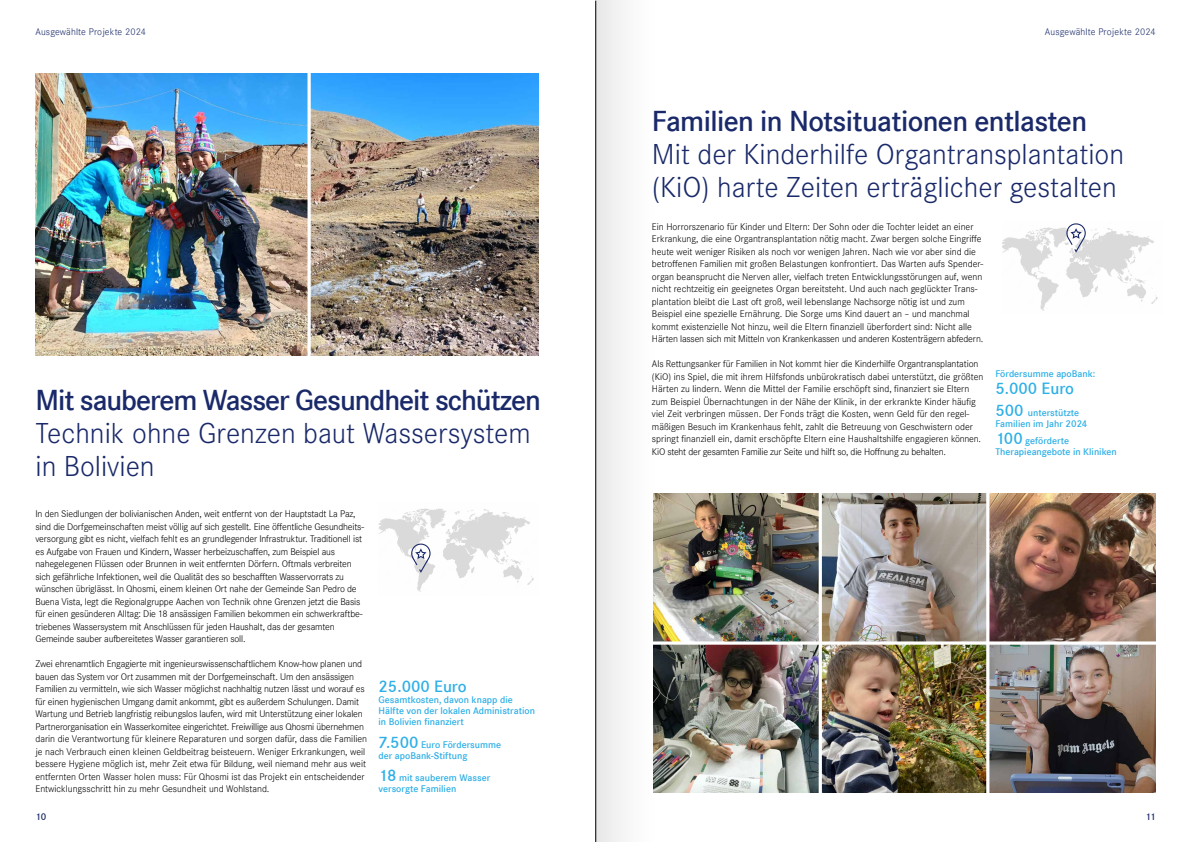
<style>
.page{position:relative;width:1191px;height:842px;background:#fff}
.page>*{position:absolute;margin:0;border:0;box-sizing:border-box;transform-origin:0 0}
.t1{font:300 30px/33px "Corporate S";color:#192969}
.t2{font:600 30px "Corporate S";letter-spacing:-.035em;color:#192969}
.t3{font:600 17px "Corporate S";color:#2dafe6}
.t4{font:10px/12.5px "Corporate S Ligh";letter-spacing:-.01em;color:#000}
.t5{font:600 10px/11px "Corporate S";color:#2dafe6}
.t6{font:10px "Corporate S Ligh";letter-spacing:.015em;color:#192969}
.t7{font:600 10px "Corporate S";color:#192969}
.s1{font-size:17px}
</style>
<div class="page">
<div style="left:596px;top:0;width:66px;height:842px;background:linear-gradient(to right,#e9e9e9,#fff)"></div>
<hr style="left:595px;top:1px;width:1px;height:841px;background:#000">
<img style="left:1002px;top:227px;width:156px;height:84px">
<svg style="left:1066px;top:223px;width:20px;height:30px"></svg>
<img style="left:378px;top:508px;width:156px;height:84px">
<svg style="left:411px;top:544px;width:20px;height:29px"></svg>
<img style="left:653px;top:494px;width:502px;height:298px">
<svg style="left:650px;top:641px;width:506px;height:4px"></svg>
<svg style="left:818px;top:493px;width:4px;height:300px"></svg>
<hr style="left:986px;top:492px;width:3px;height:303px;background:#fff">
<img style="left:35px;top:74px;width:272px;height:282px">
<img style="left:311px;top:74px;width:228px;height:282px">
<svg style="left:307px;top:73px;width:4px;height:283px"></svg>
<p class="t6" style="left:35px;top:26px;width:112px">Ausgewählte Projekte 2024</p>
<h1 class="t2" style="left:35px;top:383px;width:507px">Mit sauberem Wasser Gesundheit schützen</h1>
<h1 class="t1" style="left:35px;top:415px;width:496px">Technik ohne Grenzen baut Wassersystem in Bolivien</h1>
<p class="t4" style="left:35px;top:508px;width:330px">In den Siedlungen der bolivianischen Anden, weit entfernt von der Hauptstadt La Paz, sind die Dorfgemeinschaften meist völlig auf sich gestellt. Eine öffentliche Gesundheits&shy;versorgung gibt es nicht, vielfach fehlt es an grundlegender Infrastruktur. Traditionell ist es Aufgabe von Frauen und Kindern, Wasser herbeizuschaffen, zum Beispiel aus nahegelegenen Flüssen oder Brunnen in weit entfernten Dörfern. Oftmals verbreiten sich gefährliche Infektionen, weil die Qualität des so beschafften Wasservorrats zu wünschen übriglässt. In Qhosmi, einem kleinen Ort nahe der Gemeinde San Pedro de Buena Vista, legt die Regionalgruppe Aachen von Technik ohne Grenzen jetzt die Basis für einen gesünderen Alltag: Die 18 ansässigen Familien bekommen ein schwerkraftbe&shy;triebenes Wassersystem mit Anschlüssen für jeden Haushalt, das der gesamten Gemeinde sauber aufbereitetes Wasser garantieren soll.</p>
<p class="t4" style="left:35px;top:658px;width:333px">Zwei ehrenamtlich Engagierte mit ingenieurswissenschaftlichem Know-how planen und bauen das System vor Ort zusammen mit der Dorfgemeinschaft. Um den ansässigen Familien zu vermitteln, wie sich Wasser möglichst nachhaltig nutzen lässt und worauf es für einen hygienischen Umgang damit ankommt, gibt es außerdem Schulungen. Damit Wartung und Betrieb langfristig reibungslos laufen, wird mit Unterstützung einer lokalen Partnerorganisation ein Wasserkomitee eingerichtet. Freiwillige aus Qhosmi übernehmen darin die Verantwortung für kleinere Reparaturen und sorgen dafür, dass die Familien je nach Verbrauch einen kleinen Geldbeitrag beisteuern. Weniger Erkrankungen, weil bessere Hygiene möglich ist, mehr Zeit etwa für Bildung, weil niemand mehr aus weit entfernten Orten Wasser holen muss: Für Qhosmi ist das Projekt ein entscheidender Entwicklungsschritt hin zu mehr Gesundheit und Wohlstand.</p>
<h2 class="t3" style="left:378px;top:677px;width:90px">25.000 Euro</h2>
<p class="t5" style="left:378px;top:695px;width:158px">Gesamtkosten, davon knapp die<br>Hälfte von der lokalen Administration in Bolivien finanziert</p>
<p class="t5" style="left:378px;top:739px;width:124px"><span class="s1">7.500</span> Euro Fördersumme der apoBank-Stiftung</p>
<p class="t5" style="left:378px;top:772px;width:113px"><span class="s1">18</span> mit sauberem Wasser versorgte Familien</p>
<p class="t6" style="left:1045px;top:26px;width:112px">Ausgewählte Projekte 2024</p>
<h1 class="t2" style="left:652px;top:103px;width:437px">Familien in Notsituationen entlasten</h1>
<h1 class="t1" style="left:652px;top:136px;width:473px">Mit der Kinderhilfe Organtransplantation (KiO) harte Zeiten erträglicher gestalten</h1>
<p class="t4" style="left:652px;top:220px;width:333px">Ein Horrorszenario für Kinder und Eltern: Der Sohn oder die Tochter leidet an einer Erkrankung, die eine Organtransplantation nötig macht. Zwar bergen solche Eingriffe heute weit weniger Risiken als noch vor wenigen Jahren. Nach wie vor aber sind die betroffenen Familien mit großen Belastungen konfrontiert. Das Warten aufs Spender&shy;organ beansprucht die Nerven aller, vielfach treten Entwicklungsstörungen auf, wenn nicht rechtzeitig ein geeignetes Organ bereitsteht. Und auch nach geglückter Trans&shy;plantation bleibt die Last oft groß, weil lebenslange Nachsorge nötig ist und zum Beispiel eine spezielle Ernährung. Die Sorge ums Kind dauert an – und manchmal kommt existenzielle Not hinzu, weil die Eltern finanziell überfordert sind: Nicht alle Härten lassen sich mit Mitteln von Krankenkassen und anderen Kostenträgern abfedern.</p>
<p class="t4" style="left:652px;top:358px;width:333px">Als Rettungsanker für Familien in Not kommt hier die Kinderhilfe Organtransplantation (KiO) ins Spiel, die mit ihrem Hilfsfonds unbürokratisch dabei unterstützt, die größten Härten zu lindern. Wenn die Mittel der Familie erschöpft sind, finanziert sie Eltern zum Beispiel Übernachtungen in der Nähe der Klinik, in der erkrankte Kinder häufig viel Zeit verbringen müssen. Der Fonds trägt die Kosten, wenn Geld für den regel&shy;mäßigen Besuch im Krankenhaus fehlt, zahlt die Betreuung von Geschwistern oder springt finanziell ein, damit erschöpfte Eltern eine Haushaltshilfe engagieren können.<br>KiO steht der gesamten Familie zur Seite und hilft so, die Hoffnung zu behalten.</p>
<p class="t5" style="left:995px;top:368px;width:101px">Fördersumme apoBank:</p>
<h2 class="t3" style="left:995px;top:378px;width:80px">5.000 Euro</h2>
<p class="t5" style="left:995px;top:407px;width:93px"><span class="s1">500</span> unterstützte<br>Familien im Jahr 2024</p>
<p class="t5" style="left:995px;top:435px;width:123px"><span class="s1">100</span> geförderte<br>Therapieangebote in Kliniken</p>
<p class="t7" style="left:35px;top:811px;width:12px">10</p>
<p class="t7" style="left:1145px;top:811px;width:11px">11</p>
</div>
